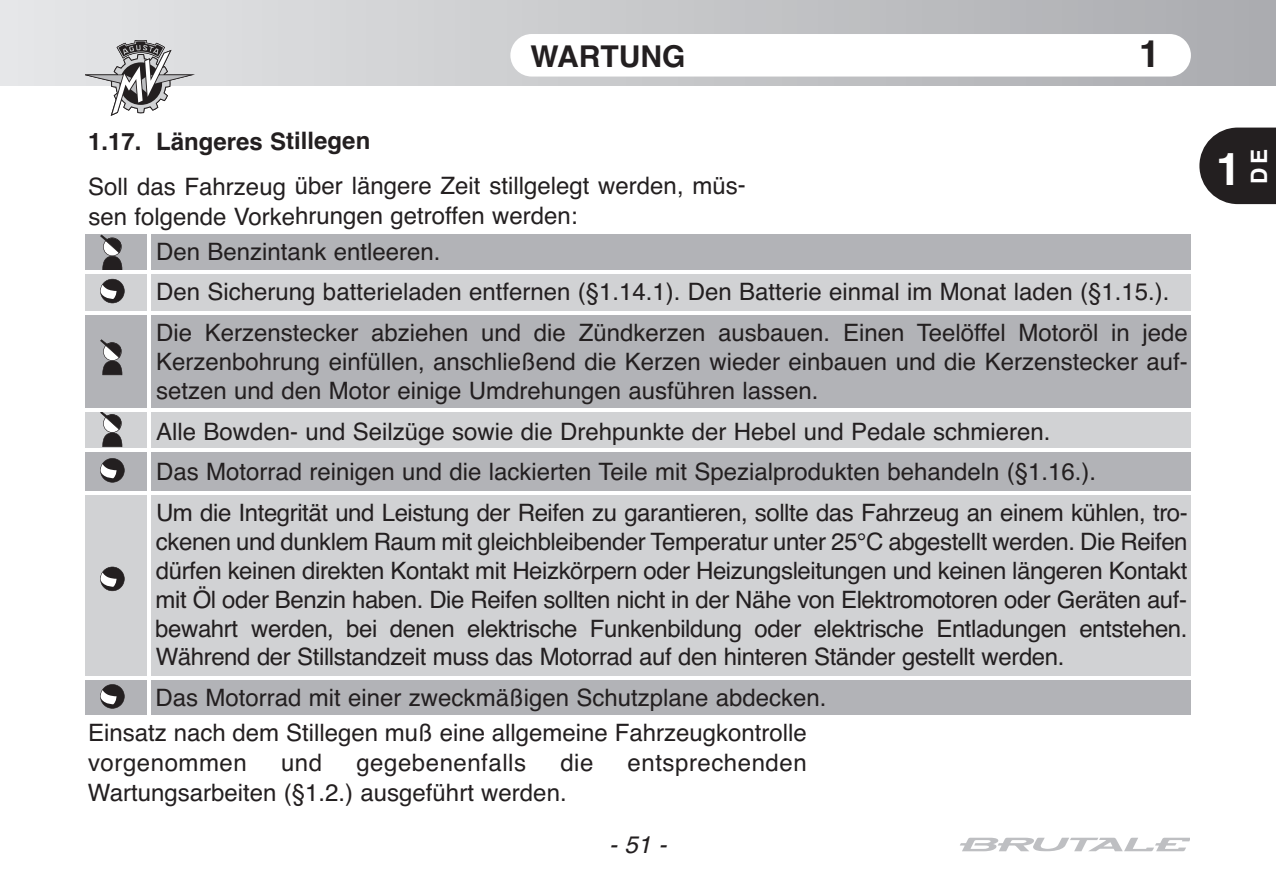
<style>
.page{position:relative;width:1276px;height:893px;background:#fff}
.page>*{position:absolute;margin:0;border:0;box-sizing:border-box;transform-origin:0 0}
.t1{font:700 45px "Helvetica";color:#fff}
.t2{font:700 37.5px "Helvetica";color:#231f20}
.t3{font:700 30px "Helvetica";color:#231f20}
.t4{font:24px/28.8px "Helvetica";color:#231f20}
.t5{font:24px "Helvetica";letter-spacing:.02em;color:#231f20}
.t6{font:700 24px "Helvetica";letter-spacing:-.005em;color:#231f20}
.t7{font:italic 24px "Helvetica";color:#231f20}
.t8{font:700 22.5px "Helvetica";color:#fff}
</style>
<div class="page">
<div style="left:0;top:0;width:1276px;height:85px;background:linear-gradient(to right,#e6e7e8,#aaabaf)"></div>
<div style="left:510px;top:34px;width:681px;height:43px;background:#fff;border-radius:21px"></div>
<svg style="left:1199px;top:128px;width:77px;height:76px;background:#3b3738"></svg>
<svg style="left:960px;top:838px;width:229px;height:13px"></svg>
<svg style="left:85px;top:40px;width:110px;height:76px"></svg>
<div style="left:85px;top:237px;width:1106px;height:478px;background:#d1d2d4"></div>
<div style="left:85px;top:314px;width:1106px;height:95px;background:#b2b3b7"></div>
<div style="left:85px;top:450px;width:1106px;height:42px;background:#b2b3b7"></div>
<div style="left:85px;top:678px;width:1106px;height:37px;background:#b2b3b7"></div>
<div style="left:85px;top:235px;width:1106px;height:36px;background:#b2b3b7"></div>
<hr style="left:85px;top:448px;width:1106px;height:3px;background:#fff">
<hr style="left:85px;top:491px;width:1106px;height:3px;background:#fff">
<hr style="left:85px;top:677px;width:1106px;height:3px;background:#fff">
<hr style="left:147px;top:235px;width:3px;height:480px;background:#fff">
<svg style="left:100px;top:235px;width:22px;height:35px"></svg>
<svg style="left:100px;top:412px;width:22px;height:35px"></svg>
<svg style="left:100px;top:339px;width:22px;height:36px"></svg>
<svg style="left:100px;top:458px;width:25px;height:25px"></svg>
<svg style="left:100px;top:567px;width:25px;height:24px"></svg>
<svg style="left:100px;top:684px;width:25px;height:25px"></svg>
<hr style="left:85px;top:409px;width:1106px;height:3px;background:#fff">
<hr style="left:85px;top:312px;width:1106px;height:3px;background:#fff">
<hr style="left:85px;top:270px;width:1106px;height:3px;background:#fff">
<svg style="left:100px;top:279px;width:25px;height:24px"></svg>
<p class="t3" style="left:530px;top:39px;width:156px">WARTUNG</p>
<h2 class="t2" style="left:1139px;top:32px;width:22px">1</h2>
<p class="t6" style="left:88px;top:127px;width:284px">1.17. Längeres Stillegen</p>
<p class="t4" style="left:88px;top:171px;width:659px;line-height:30.3px">Soll das Fahrzeug über längere Zeit stillgelegt werden, müs&shy;sen folgende Vorkehrungen getroffen werden:</p>
<p class="t4" style="left:156px;top:231px;width:1033px;line-height:40.8px">Den Benzintank entleeren.<br>Den Sicherung batterieladen entfernen (§1.14.1). Den Batterie einmal im Monat laden (§1.15.).<br>Die Kerzenstecker abziehen und die Zündkerzen ausbauen. Einen Teelöffel Motoröl in jede</p>
<p class="t4" style="left:156px;top:347px;width:1033px">Kerzenbohrung einfüllen, anschließend die Kerzen wieder einbauen und die Kerzenstecker auf&shy;setzen und den Motor einige Umdrehungen ausführen lassen.</p>
<p class="t4" style="left:156px;top:411px;width:1033px;line-height:40.8px">Alle Bowden- und Seilzüge sowie die Drehpunkte der Hebel und Pedale schmieren.<br>Das Motorrad reinigen und die lackierten Teile mit Spezialprodukten behandeln (§1.16.).<br>Um die Integrität und Leistung der Reifen zu garantieren, sollte das Fahrzeug an einem kühlen, tro-</p>
<p class="t4" style="left:155px;top:527px;width:1034px;text-align:justify">ckenen und dunklem Raum mit gleichbleibender Temperatur unter 25°C abgestellt werden. Die Reifen dürfen keinen direkten Kontakt mit Heizkörpern oder Heizungsleitungen und keinen längeren Kontakt mit Öl oder Benzin haben. Die Reifen sollten nicht in der Nähe von Elektromotoren oder Geräten auf&shy;bewahrt werden, bei denen elektrische Funkenbildung oder elektrische Entladungen entstehen.<br>Während der Stillstandzeit muss das Motorrad auf den hinteren Ständer gestellt werden.</p>
<p class="t4" style="left:156px;top:683px;width:672px">Das Motorrad mit einer zweckmäßigen Schutzplane abdecken.</p>
<p class="t4" style="left:88px;top:718px;width:720px;line-height:30px">Einsatz nach dem Stillegen muß eine allgemeine Fahrzeugkontrolle vorgenommen</p>
<p class="t4" style="left:281px;top:748px;width:43px">und</p>
<p class="t5" style="left:356px;top:748px;width:171px">gegebenenfalls</p>
<p class="t4" style="left:560px;top:748px;width:35px">die</p>
<p class="t5" style="left:627px;top:748px;width:180px">entsprechenden</p>
<p class="t4" style="left:88px;top:778px;width:480px">Wartungsarbeiten (§1.2.) ausgeführt werden.</p>
<p class="t7" style="left:609px;top:831px;width:59px">-51-</p>
<h1 class="t1" style="left:1216px;top:143px;width:27px">1</h1>
<p class="t8" style="left:1246px;top:184px;width:37px;rotate:-90deg">DE</p>
</div>
